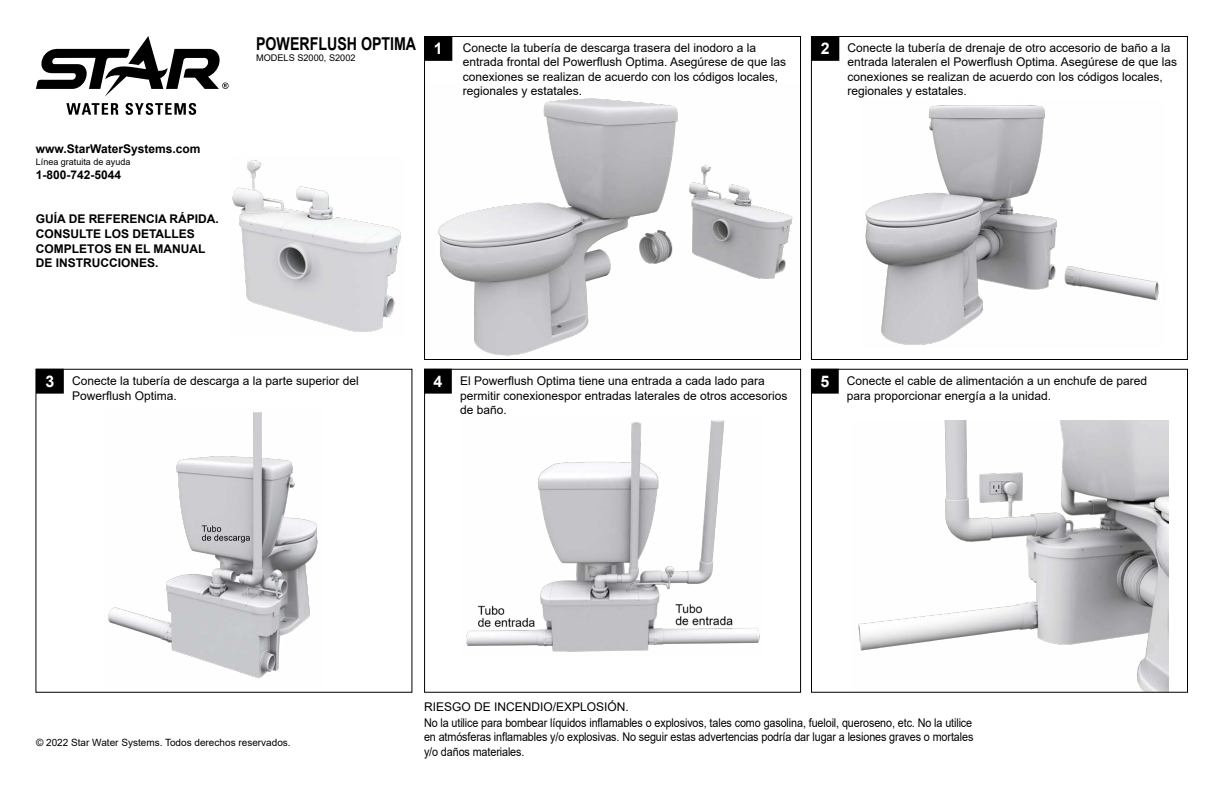
<style>
.page{position:relative;width:1224px;height:792px;background:#fff}
.page>*{position:absolute;margin:0;border:0;box-sizing:border-box;transform-origin:0 0}
.t1{font:700 17.7px "Arial";color:#000;scale:.8 1}
.t2{font:12px/14.4px "Arial";color:#000}
.t3{font:700 12px/14.7px "Arial";color:#000}
.t4{font:10px "Arial";color:#000}
.t5{font:9.2px "Arial";color:#000}
.t6{font:9px "Arial";color:#000}
.s1{font-weight:700;font-size:16px;color:#fff}
</style>
<div class="page">
<img style="left:438px;top:98px;width:355px;height:258px">
<div style="left:424px;top:36px;width:377px;height:324px;border:1px solid #000"></div>
<svg style="left:425px;top:36px;width:27px;height:25px"></svg>
<img style="left:865px;top:105px;width:294px;height:240px">
<div style="left:811px;top:36px;width:377px;height:324px;border:1px solid #000"></div>
<svg style="left:812px;top:36px;width:27px;height:25px"></svg>
<img style="left:108px;top:412px;width:210px;height:267px">
<svg style="left:36px;top:369px;width:28px;height:25px"></svg>
<img style="left:466px;top:420px;width:294px;height:232px">
<div style="left:424px;top:369px;width:377px;height:324px;border:1px solid #000"></div>
<svg style="left:424px;top:369px;width:28px;height:25px"></svg>
<img style="left:858px;top:420px;width:311px;height:271px">
<div style="left:811px;top:369px;width:377px;height:324px;border:1px solid #000"></div>
<svg style="left:811px;top:369px;width:28px;height:25px"></svg>
<img style="left:232px;top:160px;width:169px;height:172px">
<svg style="left:66px;top:103px;width:52px;height:12px"></svg>
<svg style="left:125px;top:103px;width:71px;height:12px"></svg>
<svg style="left:36px;top:36px;width:193px;height:61px"></svg>
<p class="t3" style="left:36px;top:141px;width:166px">www.StarWaterSystems.com</p>
<p class="t6" style="left:36px;top:155px;width:96px">Línea gratuita de ayuda</p>
<p class="t3" style="left:36px;top:168px;width:87px">1-800-742-5044</p>
<p class="t3" style="left:36px;top:211px;width:184px">GUÍA DE REFERENCIA RÁPIDA.<br>CONSULTE LOS DETALLES<br>COMPLETOS EN EL MANUAL<br>DE INSTRUCCIONES.</p>
<h1 class="t1" style="left:256px;top:31px;width:202px">POWERFLUSH OPTIMA</h1>
<p class="t5" style="left:256px;top:51px;width:101px">MODELS S2000, S2002</p>
<p class="t2" style="left:463px;top:40px;width:325px;text-indent:-29px"><span class="s1">1</span> Conecte la tubería de descarga trasera del inodoro a la entrada frontal del Powerflush Optima. Asegúrese de que las conexiones se realizan de acuerdo con los códigos locales, regionales y estatales.</p>
<p class="t2" style="left:848px;top:40px;width:331px;text-indent:-27px"><span class="s1">2</span> Conecte la tubería de drenaje de otro accesorio de baño a la entrada lateralen el Powerflush Optima. Asegúrese de que las conexiones se realizan de acuerdo con los códigos locales, regionales y estatales.</p>
<p class="t2" style="left:72px;top:374px;width:288px;text-indent:-27px"><span class="s1">3</span> Conecte la tubería de descarga a la parte superior del<br>Powerflush Optima.</p>
<p class="t2" style="left:460px;top:374px;width:329px;text-indent:-27px"><span class="s1">4</span> El Powerflush Optima tiene una entrada a cada lado para permitir conexionespor entradas laterales de otros accesorios de baño.</p>
<p class="t2" style="left:847px;top:374px;width:302px;text-indent:-27px"><span class="s1">5</span> Conecte el cable de alimentación a un enchufe de pared para proporcionar energía a la unidad.</p>
<p class="t4" style="left:36px;top:736px;width:256px">© 2022 Star Water Systems. Todos derechos reservados.</p>
<p class="t2" style="left:424px;top:700px;width:551px;line-height:14.7px">RIESGO DE INCENDIO/EXPLOSIÓN.<br>No la utilice para bombear líquidos inflamables o explosivos, tales como gasolina, fueloil, queroseno, etc. No la utilice en atmósferas inflamables y/o explosivas. No seguir estas advertencias podría dar lugar a lesiones graves o mortales y/o daños materiales.</p>
</div>
